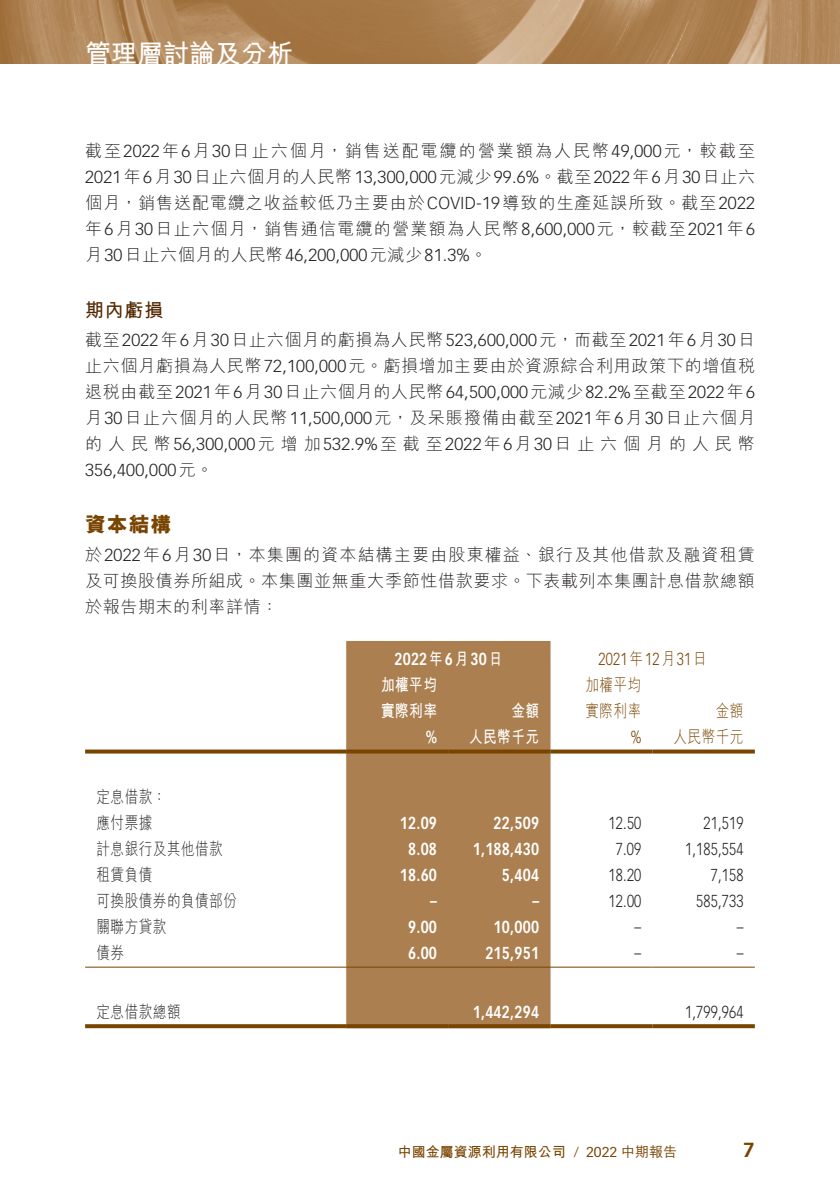
<style>
.page{position:relative;width:840px;height:1191px;background:#fff}
.page>*{position:absolute;margin:0;border:0;box-sizing:border-box;transform-origin:0 0}
.t1{font:700 26px "M Hei HK";color:#fff}
._01_H1{font:800 21px "M Hei HK";color:#794400}
.t2{font:700 20px "Vectora LT Std";color:#794400}
._02_H2{font:700 19px "M Hei HK";color:#522700}
._00_txt{font:300 17px/26px "M Hei HK";letter-spacing:.04em;color:#231f20;text-align:justify}
._50_Table_txt{font:700 17px "Vectora LT Std";letter-spacing:.02em;color:#fff;scale:.8 1}
._50_Table_txt-2{font:300 17px "Vectora LT Std";letter-spacing:.015em;color:#231f20;scale:.8 1}
._50_Table_txt-3{font:300 17px "M Hei HK";letter-spacing:.035em;color:#231f20;scale:.8 1}
._50_Table_txt-4{font:700 17px "M Hei HK";letter-spacing:.04em;color:#fff;scale:.8 1}
._50_Table_txt-5{font:300 17px "M Hei HK";letter-spacing:.035em;color:#794400;scale:.8 1}
._50_Table_txt-6{font:300 17px "Vectora LT Std";letter-spacing:.015em;color:#794400;scale:.8 1}
.t3{font:700 14px "M Hei HK";color:#794400}
.s1{font-family:"Vectora LT Std"}
.s2{font-family:"M Hei HK"}
.s3{font-family:"Vectora LT Std";font-weight:300}
.s4{font-family:"Vectora LT Std";font-weight:400}
.s5{font-weight:500}
</style>
<div class="page">
<img style="left:0;top:0;width:839px;height:64px">
<div style="left:346px;top:641px;width:204px;height:383px;background:#ab7f4f"></div>
<svg style="left:85px;top:749px;width:261px;height:4px"></svg>
<svg style="left:346px;top:749px;width:102px;height:4px"></svg>
<svg style="left:448px;top:749px;width:102px;height:4px"></svg>
<svg style="left:550px;top:749px;width:102px;height:4px"></svg>
<svg style="left:652px;top:749px;width:102px;height:4px"></svg>
<hr style="left:85px;top:966px;width:261px;height:1px;background:#794400">
<hr style="left:346px;top:966px;width:102px;height:1px;background:#794400">
<hr style="left:448px;top:966px;width:102px;height:1px;background:#794400">
<hr style="left:550px;top:966px;width:102px;height:1px;background:#794400">
<hr style="left:652px;top:966px;width:102px;height:1px;background:#794400">
<svg style="left:85px;top:1024px;width:261px;height:4px"></svg>
<svg style="left:346px;top:1024px;width:102px;height:4px"></svg>
<svg style="left:448px;top:1024px;width:102px;height:4px"></svg>
<svg style="left:550px;top:1024px;width:102px;height:4px"></svg>
<svg style="left:652px;top:1024px;width:102px;height:4px"></svg>
<h1 class="t1" style="left:85px;top:34px;width:209px">管理層討論及分析</h1>
<p class="_00_txt" style="left:85px;top:137px;width:671px">截至<span class="s1">2022</span>年<span class="s1">6</span>月<span class="s1">30</span>日止六個月，銷售送配電纜的營業額為人民幣<span class="s1">49,000</span>元，較截至<span class="s1">2021</span>年<span class="s1">6</span>月<span class="s1">30</span>日止六個月的人民幣<span class="s1">13,300,000</span>元減少<span class="s1">99.6%</span>。截至<span class="s1">2022</span>年<span class="s1">6</span>月<span class="s1">30</span>日止六個月，銷售送配電纜之收益較低乃主要由於<span class="s1">COVID-19</span>導致的生產延誤所致。截至<span class="s1">2022</span>年<span class="s1">6</span>月<span class="s1">30</span>日止六個月，銷售通信電纜的營業額為人民幣<span class="s1">8,600,000</span>元，較截至<span class="s1">2021</span>年<span class="s1">6</span>月<span class="s1">30</span>日止六個月的人民幣<span class="s1">46,200,000</span>元減少<span class="s1">81.3%</span>。</p>
<p class="_02_H2" style="left:85px;top:296px;width:80px">期內虧損</p>
<p class="_00_txt" style="left:85px;top:326px;width:671px">截至<span class="s1">2022</span>年<span class="s1">6</span>月<span class="s1">30</span>日止六個月的虧損為人民幣<span class="s1">523,600,000</span>元，而截至<span class="s1">2021</span>年<span class="s1">6</span>月<span class="s1">30</span>日止六個月虧損為人民幣<span class="s1">72,100,000</span>元。虧損增加主要由於資源綜合利用政策下的增值稅退稅由截至<span class="s1">2021</span>年<span class="s1">6</span>月<span class="s1">30</span>日止六個月的人民幣<span class="s1">64,500,000</span>元減少<span class="s1">82.2%</span>至截至<span class="s1">2022</span>年<span class="s1">6</span>月<span class="s1">30</span>日止六個月的人民幣<span class="s1">11,500,000</span>元，及呆賬撥備由截至<span class="s1">2021</span>年<span class="s1">6</span>月<span class="s1">30</span>日止六個月的人民幣<span class="s1">56,300,000</span>元增加<span class="s1">532.9%</span>至截至<span class="s1">2022</span>年<span class="s1">6</span>月<span class="s1">30</span>日止六個月的人民幣<span class="s1">356,400,000</span>元。</p>
<p class="_01_H1" style="left:85px;top:513px;width:88px">資本結構</p>
<p class="_00_txt" style="left:85px;top:541px;width:671px">於<span class="s1">2022</span>年<span class="s1">6</span>月<span class="s1">30</span>日，本集團的資本結構主要由股東權益、銀行及其他借款及融資租賃及可換股債券所組成。本集團並無重大季節性借款要求。下表載列本集團計息借款總額於報告期末的利率詳情：</p>
<p class="_50_Table_txt" style="left:394px;top:648px;width:136px">2022<span class="s2">年</span>6<span class="s2">月</span>30<span class="s2">日</span></p>
<p class="_50_Table_txt-6" style="left:598px;top:649px;width:137px">2021<span class="s2">年</span>12<span class="s2">月</span>31<span class="s2">日</span></p>
<p class="_50_Table_txt-4" style="left:381px;top:672px;width:71px">加權平均</p>
<p class="_50_Table_txt-4" style="left:381px;top:698px;width:71px">實際利率</p>
<p class="_50_Table_txt-4" style="left:511px;top:698px;width:36px">金額</p>
<p class="_50_Table_txt-5" style="left:585px;top:676px;width:71px">加權平均</p>
<p class="_50_Table_txt-5" style="left:585px;top:702px;width:71px">實際利率</p>
<p class="_50_Table_txt-5" style="left:715px;top:702px;width:36px">金額</p>
<p class="_50_Table_txt" style="left:425px;top:726px;width:16px">%</p>
<p class="_50_Table_txt-4" style="left:469px;top:724px;width:89px">人民幣千元</p>
<p class="_50_Table_txt-6" style="left:630px;top:727px;width:15px">%</p>
<p class="_50_Table_txt-5" style="left:673px;top:728px;width:89px">人民幣千元</p>
<p class="_50_Table_txt-3" style="left:96px;top:788px;width:89px">定息借款：</p>
<p class="_50_Table_txt-3" style="left:96px;top:814px;width:71px">應付票據</p>
<p class="_50_Table_txt" style="left:399px;top:813px;width:48px">12.09</p>
<p class="_50_Table_txt" style="left:493px;top:813px;width:58px">22,509</p>
<p class="_50_Table_txt-2" style="left:608px;top:813px;width:42px">12.50</p>
<p class="_50_Table_txt-2" style="left:703px;top:813px;width:51px">21,519</p>
<p class="_50_Table_txt-3" style="left:96px;top:840px;width:159px">計息銀行及其他借款</p>
<p class="_50_Table_txt" style="left:408px;top:839px;width:38px">8.08</p>
<p class="_50_Table_txt" style="left:472px;top:839px;width:84px">1,188,430</p>
<p class="_50_Table_txt-2" style="left:615px;top:839px;width:33px">7.09</p>
<p class="_50_Table_txt-2" style="left:684px;top:839px;width:74px">1,185,554</p>
<p class="_50_Table_txt-3" style="left:96px;top:866px;width:71px">租賃負債</p>
<p class="_50_Table_txt" style="left:399px;top:865px;width:48px">18.60</p>
<p class="_50_Table_txt" style="left:501px;top:865px;width:48px">5,404</p>
<p class="_50_Table_txt-2" style="left:608px;top:865px;width:42px">18.20</p>
<p class="_50_Table_txt-2" style="left:710px;top:865px;width:42px">7,158</p>
<p class="_50_Table_txt-3" style="left:96px;top:892px;width:177px">可換股債券的負債部份</p>
<p class="_50_Table_txt" style="left:430px;top:891px;width:10px">–</p>
<p class="_50_Table_txt" style="left:532px;top:891px;width:10px">–</p>
<p class="_50_Table_txt-2" style="left:608px;top:891px;width:42px">12.00</p>
<p class="_50_Table_txt-2" style="left:695px;top:891px;width:61px">585,733</p>
<p class="_50_Table_txt-3" style="left:96px;top:918px;width:89px">關聯方貸款</p>
<p class="_50_Table_txt" style="left:408px;top:917px;width:38px">9.00</p>
<p class="_50_Table_txt" style="left:493px;top:917px;width:58px">10,000</p>
<p class="_50_Table_txt-2" style="left:634px;top:917px;width:10px">–</p>
<p class="_50_Table_txt-2" style="left:736px;top:917px;width:10px">–</p>
<p class="_50_Table_txt-3" style="left:96px;top:944px;width:36px">債券</p>
<p class="_50_Table_txt" style="left:408px;top:943px;width:38px">6.00</p>
<p class="_50_Table_txt" style="left:485px;top:943px;width:69px">215,951</p>
<p class="_50_Table_txt-2" style="left:634px;top:943px;width:10px">–</p>
<p class="_50_Table_txt-2" style="left:736px;top:943px;width:10px">–</p>
<p class="_50_Table_txt-3" style="left:96px;top:1002px;width:107px">定息借款總額</p>
<p class="_50_Table_txt" style="left:472px;top:1001px;width:84px">1,442,294</p>
<p class="_50_Table_txt-2" style="left:684px;top:1001px;width:74px">1,799,964</p>
<p class="t3" style="left:397px;top:1141px;width:281px">中國金屬資源利用有限公司 <span class="s3">/</span> <span class="s4">2022</span> <span class="s5">中期報告</span></p>
<p class="t2" style="left:742px;top:1137px;width:13px">7</p>
</div>
